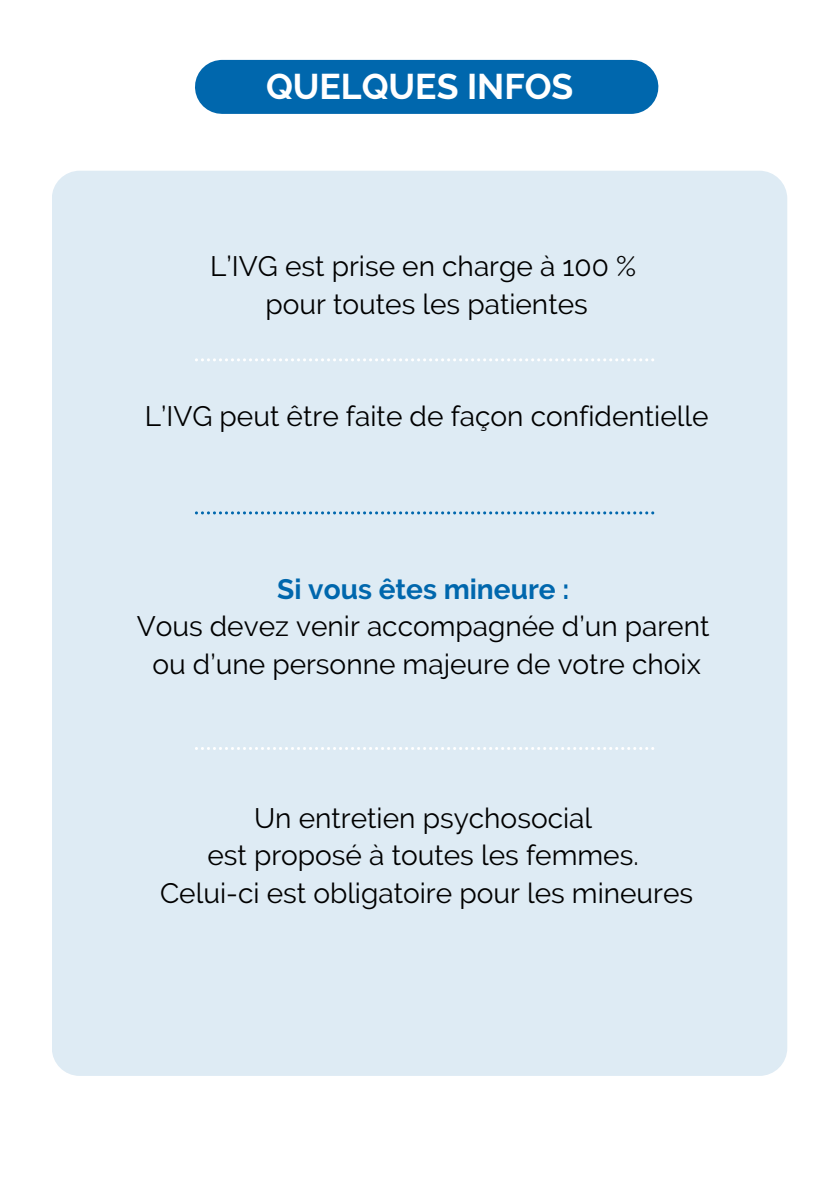
<style>
.page{position:relative;width:839px;height:1191px;background:#fff}
.page>*{position:absolute;margin:0;border:0;box-sizing:border-box;transform-origin:0 0}
.t1{font:700 35.6px "Raleway";color:#fff}
.t2{font:28px "Raleway";color:#000}
.t3{font:700 28px "Raleway";color:#0067ad}
</style>
<div class="page">
<div style="left:222px;top:60px;width:409px;height:54px;background:#0067ad"></div>
<div style="left:52px;top:171px;width:735px;height:905px;background:#deebf4;border-radius:28px"></div>
<svg style="left:195px;top:358px;width:459px;height:3px"></svg>
<svg style="left:195px;top:511px;width:459px;height:3px"></svg>
<svg style="left:195px;top:747px;width:459px;height:3px"></svg>
<p class="t1" style="left:266px;top:65px;width:309px">QUELQUES INFOS</p>
<p class="t2" style="left:210px;top:250px;width:427px">L’IVG est prise en charge à 100 %</p>
<p class="t2" style="left:265px;top:287px;width:324px">pour toutes les patientes</p>
<p class="t2" style="left:145px;top:400px;width:565px">L’IVG peut être faite de façon confidentielle</p>
<p class="t3" style="left:277px;top:573px;width:294px">Si vous êtes mineure :</p>
<p class="t2" style="left:137px;top:610px;width:574px">Vous devez venir accompagnée d’un parent</p>
<p class="t2" style="left:152px;top:648px;width:550px">ou d’une personne majeure de votre choix</p>
<p class="t2" style="left:254px;top:801px;width:339px">Un entretien psychosocial</p>
<p class="t2" style="left:207px;top:839px;width:432px">est proposé à toutes les femmes.</p>
<p class="t2" style="left:160px;top:876px;width:534px">Celui-ci est obligatoire pour les mineures</p>
</div>
